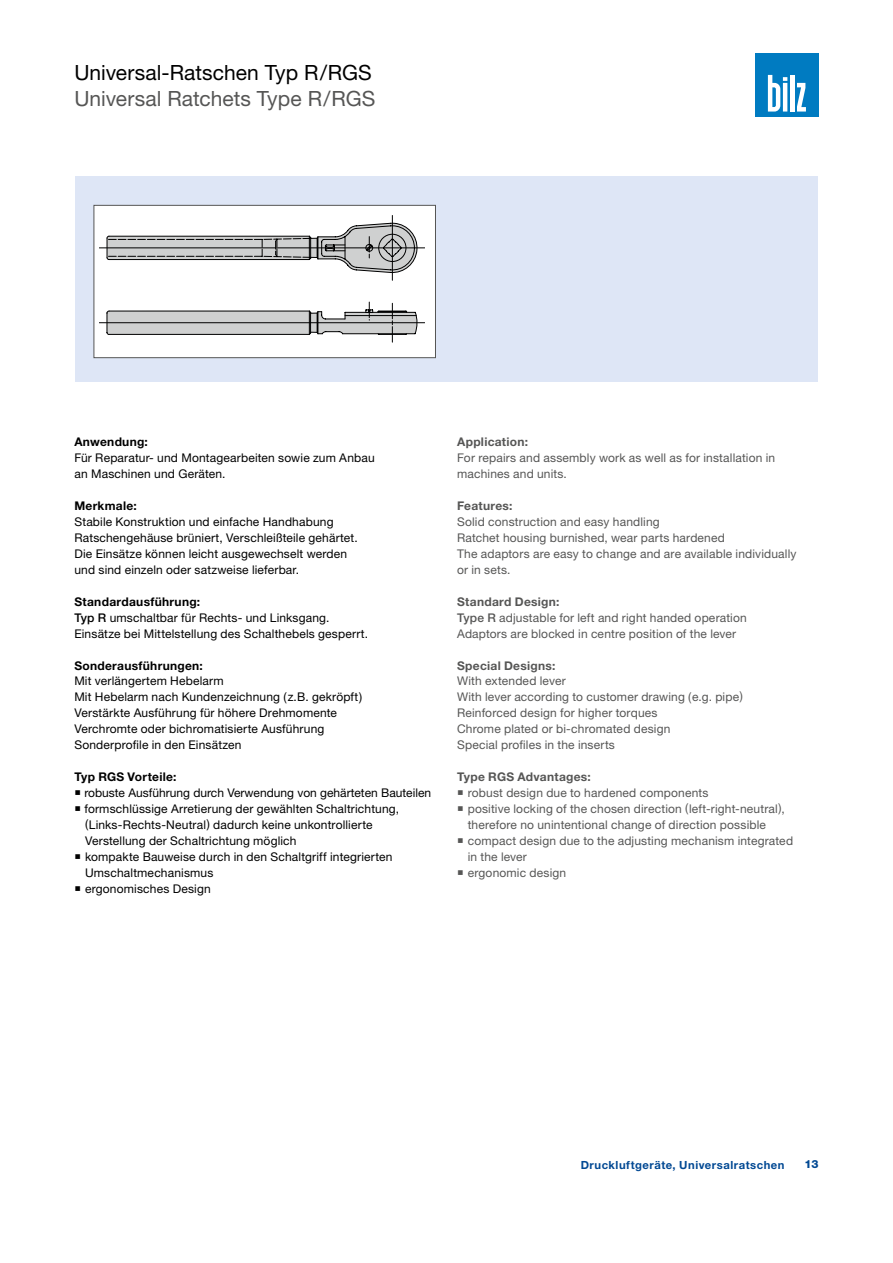
<style>
.page{position:relative;width:893px;height:1263px;background:#fff}
.page>*{position:absolute;margin:0;border:0;box-sizing:border-box;transform-origin:0 0}
.t1{font:21px "Helvetica Neue LT";color:#000}
.t2{font:21px "Helvetica Neue LT";color:#565655}
.t3{font:12px/15.9px "Helvetica Neue LT";letter-spacing:.015em;color:#000}
.t4{font:12px/15.9px "Helvetica Neue LT";letter-spacing:.015em;color:#565655}
.t5{font:700 12px "Helvetica Neue LT";letter-spacing:.02em;color:#565655}
.t6{font:700 12px "Helvetica Neue LT";letter-spacing:.025em;color:#000}
.t7{font:700 11.25px "Helvetica Neue LT";letter-spacing:.045em;color:#004893}
.t8{font:800 11.25px "Helvetica Neue LT";color:#004893}
.s1{font-weight:700}
.s2{font-weight:500}
</style>
<div class="page">
<div style="left:755px;top:54px;width:64px;height:63px;background:#007bc1"></div>
<svg style="left:797px;top:83px;width:9px;height:29px"></svg>
<hr style="left:790px;top:75px;width:4px;height:37px;background:#fff">
<svg style="left:768px;top:75px;width:19px;height:37px"></svg>
<div style="left:75px;top:176px;width:743px;height:206px;background:#dee6f6"></div>
<div style="left:94px;top:205px;width:342px;height:153px;background:#fff;border:1px solid #565655"></div>
<hr style="left:99px;top:248px;width:326px;height:1px;background:#000">
<hr style="left:99px;top:322px;width:326px;height:1px;background:#000">
<hr style="left:392px;top:215px;width:1px;height:65px;background:#000">
<svg style="left:106px;top:222px;width:313px;height:120px"></svg>
<h1 class="t1" style="left:74px;top:60px;width:299px">Universal-Ratschen Typ R/RGS</h1>
<h1 class="t2" style="left:74px;top:86px;width:302px">Universal Ratchets Type R/RGS</h1>
<p class="t6" style="left:74px;top:434px;width:75px">Anwendung:</p>
<p class="t3" style="left:74px;top:450px;width:302px">Für Reparatur- und Montagearbeiten sowie zum Anbau an Maschinen und Geräten.</p>
<p class="t6" style="left:74px;top:498px;width:64px">Merkmale:</p>
<p class="t3" style="left:74px;top:514px;width:285px">Stabile Konstruktion und einfache Handhabung Ratschengehäuse brüniert, Verschleißteile gehärtet.<br>Die Einsätze können leicht ausgewechselt werden und sind einzeln oder satzweise lieferbar.</p>
<p class="t3" style="left:74px;top:593px;width:295px"><span class="s1">Standardausführung:<br></span><span class="s2">Typ R</span> umschaltbar für Rechts- und Linksgang.<br>Einsätze bei Mittelstellung des Schalthebels gesperrt.</p>
<p class="t6" style="left:74px;top:658px;width:130px">Sonderausführungen:</p>
<p class="t3" style="left:74px;top:673px;width:289px">Mit verlängertem Hebelarm<br>Mit Hebelarm nach Kundenzeichnung (z.B. gekröpft)<br>Verstärkte Ausführung für höhere Drehmomente Verchromte oder bichromatisierte Ausführung Sonderprofile in den Einsätzen</p>
<p class="t6" style="left:74px;top:769px;width:104px">Typ RGS Vorteile:</p>
<p class="t3" style="left:74px;top:785px;width:358px">○ robuste Ausführung durch Verwendung von gehärteten Bauteilen</p>
<p class="t3" style="left:85px;top:801px;width:316px;text-indent:-11px">○ formschlüssige Arretierung der gewählten Schaltrichtung, (Links-Rechts-Neutral) dadurch keine unkontrollierte<br>Verstellung der Schaltrichtung möglich</p>
<p class="t3" style="left:85px;top:848px;width:309px;text-indent:-11px">○ kompakte Bauweise durch in den Schaltgriff integrierten<br>Umschaltmechanismus</p>
<p class="t3" style="left:74px;top:880px;width:138px">○ ergonomisches Design</p>
<p class="t5" style="left:457px;top:434px;width:73px">Application:</p>
<p class="t4" style="left:457px;top:450px;width:320px">For repairs and assembly work as well as for installation in machines and units.</p>
<p class="t5" style="left:457px;top:498px;width:57px">Features:</p>
<p class="t4" style="left:457px;top:514px;width:341px">Solid construction and easy handling<br>Ratchet housing burnished, wear parts hardened<br>The adaptors are easy to change and are available individually or in sets.</p>
<p class="t4" style="left:457px;top:593px;width:291px"><span class="s1">Standard Design:<br></span><span class="s2">Type R</span> adjustable for left and right handed operation<br>Adaptors are blocked in centre position of the lever</p>
<p class="t5" style="left:457px;top:658px;width:100px">Special Designs:</p>
<p class="t4" style="left:457px;top:673px;width:287px">With extended lever<br>With lever according to customer drawing (e.g. pipe)<br>Reinforced design for higher torques<br>Chrome plated or bi-chromated design<br>Special profiles in the inserts</p>
<p class="t5" style="left:457px;top:769px;width:135px">Type RGS Advantages:</p>
<p class="t4" style="left:457px;top:785px;width:253px">○ robust design due to hardened components</p>
<p class="t4" style="left:468px;top:801px;width:318px;text-indent:-11px">○ positive locking of the chosen direction (left-right-neutral), therefore no unintentional change of direction possible</p>
<p class="t4" style="left:468px;top:832px;width:327px;text-indent:-11px">○ compact design due to the adjusting mechanism integrated in the lever</p>
<p class="t4" style="left:457px;top:864px;width:111px">○ ergonomic design</p>
<p class="t7" style="left:581px;top:1157px;width:205px">Druckluftgeräte, Universalratschen</p>
<p class="t8" style="left:804px;top:1158px;width:16px">13</p>
</div>
